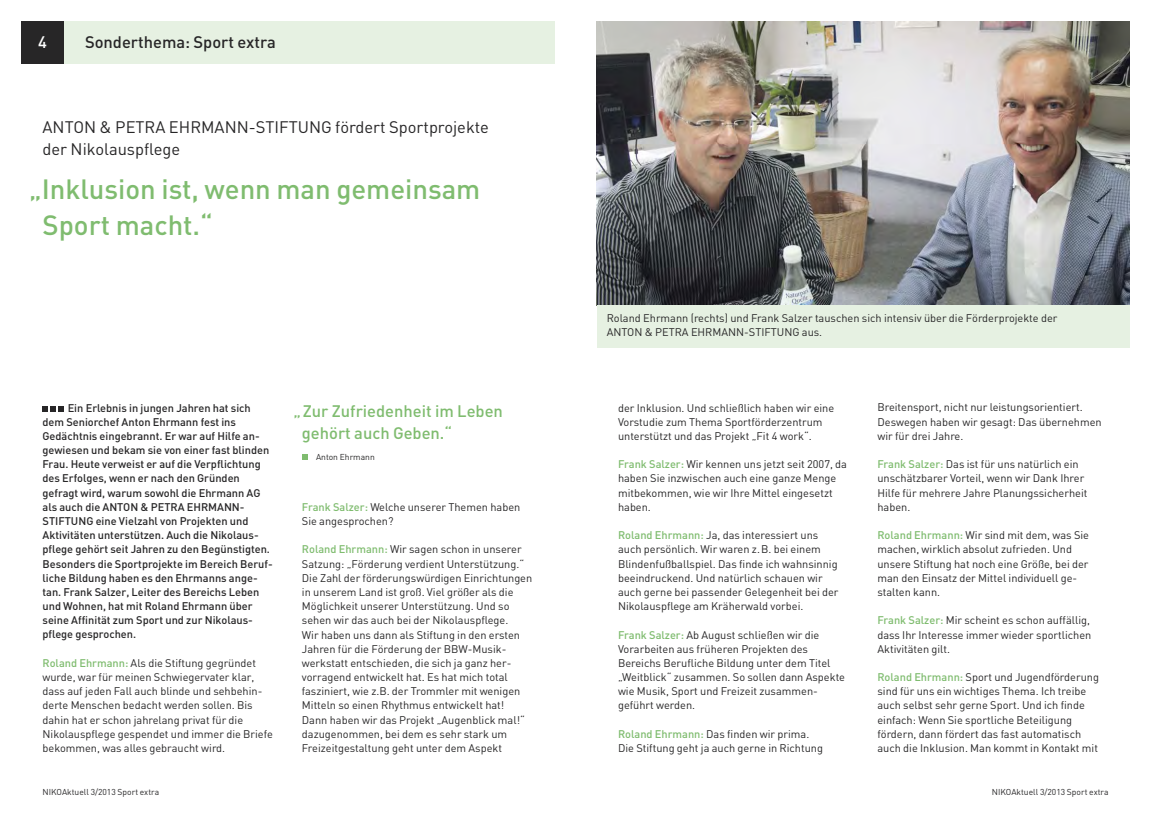
<style>
.page{position:relative;width:1151px;height:823px;background:#fff}
.page>*{position:absolute;margin:0;border:0;box-sizing:border-box;transform-origin:0 0}
.t1{font:500 27.5px/35.4px "DIN";color:#7fbc6f}
.t2{font:16.5px/21.3px "DIN";color:#272627}
.t3{font:500 16.5px/21.3px "DIN";color:#7fbc6f}
.t4{font:500 16.5px "DIN";color:#272627}
.t5{font:500 16.5px "DIN";color:#fff}
.t6{font:11px/14.2px "DIN";color:#272627}
.t7{font:500 11px/14.2px "DIN";color:#272627}
.t8{font:8.5px "DIN";color:#272627}
.s1{font-weight:500;color:#7fbc6f}
</style>
<div class="page">
<svg style="left:43px;top:406px;width:21px;height:5px"></svg>
<div style="left:64px;top:21px;width:490px;height:43px;background:#e6f1e2"></div>
<div style="left:21px;top:21px;width:43px;height:43px;background:#272627"></div>
<svg style="left:302px;top:454px;width:6px;height:5px"></svg>
<img style="left:597px;top:21px;width:533px;height:284px">
<div style="left:597px;top:305px;width:533px;height:42px;background:#e6f1e2"></div>
<h2 class="t5" style="left:38px;top:37px;width:10px">4</h2>
<h2 class="t4" style="left:85px;top:37px;width:192px">Sonderthema: Sport extra</h2>
<h2 class="t2" style="left:43px;top:119px;width:448px">ANTON &amp; PETRA EHRMANN-STIFTUNG fördert Sportprojekte der Nikolauspflege</h2>
<h1 class="t1" style="left:43px;top:174px;width:439px;text-indent:-13px">„Inklusion ist, wenn man gemeinsam<br>Sport macht.“</h1>
<p class="t7" style="left:43px;top:401px;width:232px;text-indent:25px">Ein Erlebnis in jungen Jahren hat sich dem Seniorchef Anton Ehrmann fest ins Gedächtnis eingebrannt. Er war auf Hilfe an&shy;gewiesen und bekam sie von einer fast blinden Frau. Heute verweist er auf die Verpflichtung des Erfolges, wenn er nach den Gründen gefragt wird, warum sowohl die Ehrmann AG als auch die ANTON &amp; PETRA EHRMANN-STIFTUNG eine Vielzahl von Projekten und Aktivitäten unterstützen. Auch die Nikolaus&shy;pflege gehört seit Jahren zu den Begünstigten.<br>Besonders die Sportprojekte im Bereich Beruf&shy;liche Bildung haben es den Ehrmanns ange&shy;tan. Frank Salzer, Leiter des Bereichs Leben und Wohnen, hat mit Roland Ehrmann über seine Affinität zum Sport und zur Nikolaus&shy;pflege gesprochen.</p>
<p class="t6" style="left:43px;top:656px;width:232px"><span class="s1">Roland Ehrmann:</span> Als die Stiftung gegründet wurde, war für meinen Schwiegervater klar, dass auf jeden Fall auch blinde und sehbehin&shy;derte Menschen bedacht werden sollen. Bis dahin hat er schon jahrelang privat für die Nikolauspflege gespendet und immer die Briefe bekommen, was alles gebraucht wird.</p>
<h2 class="t3" style="left:302px;top:402px;width:203px;text-indent:-8px">„Zur Zufriedenheit im Leben gehört auch Geben.“</h2>
<p class="t8" style="left:316px;top:453px;width:60px">Anton Ehrmann</p>
<p class="t6" style="left:302px;top:500px;width:220px"><span class="s1">Frank Salzer:</span> Welche unserer Themen haben<br>Sie angesprochen?</p>
<p class="t6" style="left:302px;top:543px;width:232px"><span class="s1">Roland Ehrmann:</span> Wir sagen schon in unserer Satzung: „Förderung verdient Unterstützung.“ Die Zahl der förderungswürdigen Einrichtungen in unserem Land ist groß. Viel größer als die Möglichkeit unserer Unterstützung. Und so sehen wir das auch bei der Nikolauspflege.<br>Wir haben uns dann als Stiftung in den ersten Jahren für die Förderung der BBW-Musik&shy;werkstatt entschieden, die sich ja ganz her&shy;vorragend entwickelt hat. Es hat mich total fasziniert, wie z.B. der Trommler mit wenigen Mitteln so einen Rhythmus entwickelt hat!<br>Dann haben wir das Projekt „Augenblick mal!“ dazugenommen, bei dem es sehr stark um Freizeitgestaltung geht unter dem Aspekt</p>
<p class="t6" style="left:607px;top:312px;width:452px">Roland Ehrmann (rechts) und Frank Salzer tauschen sich intensiv über die Förderprojekte der<br>ANTON &amp; PETRA EHRMANN-STIFTUNG aus.</p>
<p class="t6" style="left:618px;top:401px;width:218px">der Inklusion. Und schließlich haben wir eine<br>Vorstudie zum Thema Sportförderzentrum unterstützt und das Projekt „Fit 4 work“.</p>
<p class="t6" style="left:618px;top:458px;width:231px"><span class="s1">Frank Salzer:</span> Wir kennen uns jetzt seit 2007, da haben Sie inzwischen auch eine ganze Menge mitbekommen, wie wir Ihre Mittel eingesetzt haben.</p>
<p class="t6" style="left:618px;top:529px;width:222px"><span class="s1">Roland Ehrmann:</span> Ja, das interessiert uns auch persönlich. Wir waren z.B. bei einem Blindenfußballspiel. Das finde ich wahnsinnig beeindruckend. Und natürlich schauen wir auch gerne bei passender Gelegenheit bei der Nikolauspflege am Kräherwald vorbei.</p>
<p class="t6" style="left:618px;top:628px;width:229px"><span class="s1">Frank Salzer:</span> Ab August schließen wir die Vorarbeiten aus früheren Projekten des Bereichs Berufliche Bildung unter dem Titel „Weitblick“ zusammen. So sollen dann Aspekte wie Musik, Sport und Freizeit zusammen&shy;geführt werden.</p>
<p class="t6" style="left:618px;top:727px;width:207px"><span class="s1">Roland Ehrmann:</span> Das finden wir prima.<br>Die Stiftung geht ja auch gerne in Richtung</p>
<p class="t6" style="left:877px;top:401px;width:226px">Breitensport, nicht nur leistungsorientiert.<br>Deswegen haben wir gesagt: Das übernehmen wir für drei Jahre.</p>
<p class="t6" style="left:877px;top:458px;width:211px"><span class="s1">Frank Salzer:</span> Das ist für uns natürlich ein unschätzbarer Vorteil, wenn wir Dank Ihrer Hilfe für mehrere Jahre Planungssicherheit haben.</p>
<p class="t6" style="left:877px;top:529px;width:213px"><span class="s1">Roland Ehrmann:</span> Wir sind mit dem, was Sie machen, wirklich absolut zufrieden. Und unsere Stiftung hat noch eine Größe, bei der man den Einsatz der Mittel individuell ge&shy;stalten kann.</p>
<p class="t6" style="left:877px;top:614px;width:215px"><span class="s1">Frank Salzer:</span> Mir scheint es schon auffällig, dass Ihr Interesse immer wieder sportlichen<br>Aktivitäten gilt.</p>
<p class="t6" style="left:877px;top:671px;width:223px"><span class="s1">Roland Ehrmann:</span> Sport und Jugendförderung sind für uns ein wichtiges Thema. Ich treibe auch selbst sehr gerne Sport. Und ich finde einfach: Wenn Sie sportliche Beteiligung fördern, dann fördert das fast automatisch auch die Inklusion. Man kommt in Kontakt mit</p>
<p class="t8" style="left:43px;top:788px;width:118px">NIKOAktuell 3/2013 Sport extra</p>
<p class="t8" style="left:992px;top:788px;width:118px">NIKOAktuell 3/2013 Sport extra</p>
</div>
